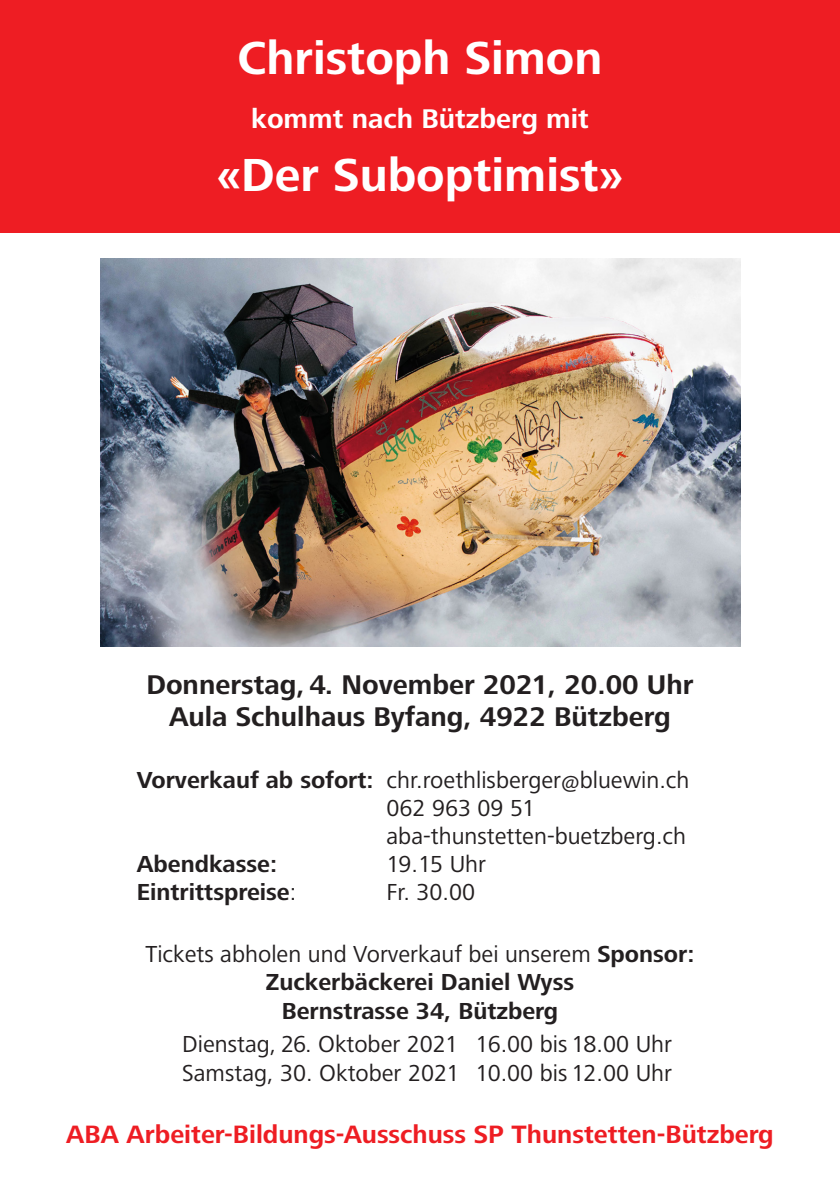
<style>
.page{position:relative;width:840px;height:1191px;background:#fff}
.page>*{position:absolute;margin:0;border:0;box-sizing:border-box;transform-origin:0 0}
.t1{font:700 48px "Frutiger Next LT";color:#fff}
.t2{font:700 28px/32px "Frutiger Next LT";color:#231f20;text-align:center}
.t3{font:700 28px "Frutiger Next LT";color:#fff}
.t4{font:700 26px "Frutiger Next LT";color:#ee1d23}
.t5{font:24px/28px "Frutiger Next LT";color:#231f20}
.t6{font:700 24px/28px "Frutiger Next LT";color:#231f20;text-align:center}
.s1{font-weight:700}
.s2{font-weight:400}
</style>
<div class="page">
<div style="left:0;top:0;width:839px;height:232px;background:#ee1d23"></div>
<img style="left:101px;top:258px;width:639px;height:388px">
<h1 class="t1" style="left:237px;top:31px;width:366px">Christoph Simon</h1>
<p class="t3" style="left:251px;top:103px;width:339px">kommt nach Bützberg mit</p>
<h1 class="t1" style="left:217px;top:148px;width:406px">«Der Suboptimist»</h1>
<p class="t2" style="left:146px;top:668px;width:548px">Donnerstag, 4. November 2021, 20.00 Uhr<br>Aula Schulhaus Byfang, 4922 Bützberg</p>
<p class="t5" style="left:386px;top:766px;width:304px;text-indent:-249px"><span class="s1">Vorverkauf ab sofort:</span> chr.roethlisberger@bluewin.ch<br>062 963 09 51 aba-thunstetten-buetzberg.ch</p>
<p class="t6" style="left:137px;top:850px;width:142px">Abendkasse:</p>
<p class="t5" style="left:386px;top:850px;width:101px">19.15 Uhr</p>
<p class="t6" style="left:137px;top:878px;width:161px">Eintrittspreise<span class="s2">:</span></p>
<p class="t5" style="left:386px;top:878px;width:90px">Fr. 30.00</p>
<p class="t6" style="left:145px;top:940px;width:550px"><span class="s2">Tickets abholen und Vorverkauf bei unserem</span> Sponsor:<br>Zuckerbäckerei Daniel Wyss<br>Bernstrasse 34, Bützberg</p>
<p class="t5" style="left:182px;top:1030px;width:491px">Dienstag, 26. Oktober 2021 16.00 bis 18.00 Uhr<br>Samstag, 30. Oktober 2021 10.00 bis 12.00 Uhr</p>
<p class="t4" style="left:66px;top:1119px;width:708px">ABA Arbeiter-Bildungs-Ausschuss SP Thunstetten-Bützberg</p>
</div>
